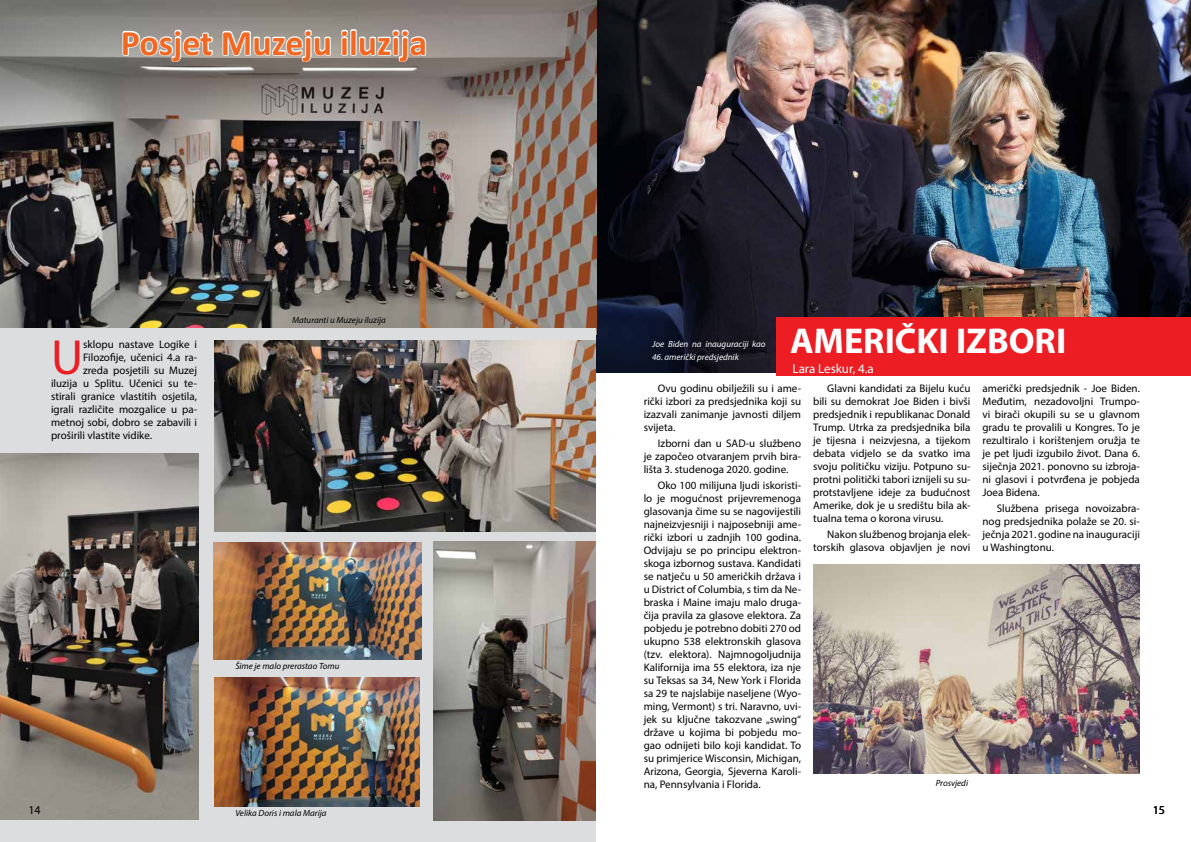
<style>
.page{position:relative;width:1191px;height:842px;background:#fff}
.page>*{position:absolute;margin:0;border:0;box-sizing:border-box;transform-origin:0 0}
.t1{font:49.6px "Myriad Pro";color:#ed1d24}
.t2{font:700 36px "Calibri";color:#f26722}
.t3{font:700 36px "Myriad Pro";color:#fff}
.t4{font:13px "Myriad Pro";color:#fff}
.t5{font:12px "Myriad Pro";color:#000}
.t6{font:11px/13px "Myriad Pro";color:#000;text-align:justify}
.t7{font:italic 9px "Myriad Pro";color:#000}
.t8{font:italic 9px "Myriad Pro";color:#fff}
</style>
<div class="page">
<img style="left:595px;top:0;width:596px;height:372px">
<div style="left:777px;top:318px;width:414px;height:58px;background:#ed1d24"></div>
<img style="left:813px;top:564px;width:327px;height:210px">
<img style="left:0;top:0;width:596px;height:334px">
<div style="left:0;top:329px;width:595px;height:513px;background:#dcddde"></div>
<svg style="left:121px;top:28px;width:93px;height:35px"></svg>
<svg style="left:221px;top:23px;width:111px;height:40px"></svg>
<svg style="left:339px;top:28px;width:89px;height:35px"></svg>
<img style="left:214px;top:340px;width:381px;height:191px">
<img style="left:213px;top:543px;width:208px;height:117px">
<img style="left:214px;top:677px;width:206px;height:129px">
<img style="left:0;top:454px;width:198px;height:365px">
<img style="left:434px;top:541px;width:162px;height:280px">
<h2 class="t2" style="left:121px;top:17px;width:308px">Posjet Muzeju iluzija</h2>
<p class="t6" style="left:83px;top:338px;width:115px">sklopu nastave Logike i</p>
<p class="t6" style="left:83px;top:351px;width:115px">Filozofije, učenici 4.a ra-</p>
<p class="t6" style="left:83px;top:364px;width:115px">zreda posjetili su Muzej</p>
<p class="t6" style="left:51px;top:377px;width:147px">iluzija u Splitu. Učenici su te-</p>
<p class="t6" style="left:51px;top:390px;width:147px">stirali granice vlastitih osjetila,</p>
<p class="t6" style="left:51px;top:403px;width:147px">igrali različite mozgalice u pa-</p>
<p class="t6" style="left:51px;top:416px;width:147px">metnoj sobi, dobro se zabavili i</p>
<p class="t6" style="left:51px;top:429px;width:103px">proširili vlastite vidike.</p>
<h1 class="t1" style="left:51px;top:327px;width:34px">U</h1>
<p class="t7" style="left:292px;top:314px;width:95px">Maturanti u Muzeju iluzija</p>
<p class="t7" style="left:235px;top:660px;width:106px">Šime je malo prerastao Tomu</p>
<h2 class="t3" style="left:790px;top:318px;width:278px">AMERIČKI IZBORI</h2>
<p class="t6" style="left:643px;top:382px;width:159px;text-indent:14px">Ovu godinu obilježili su i ame&shy;rički izbori za predsjednika koji su izazvali zanimanje javnosti diljem svijeta.</p>
<p class="t6" style="left:643px;top:437px;width:159px;text-indent:14px">Izborni dan u SAD-u službeno je započeo otvaranjem prvih bira&shy;lišta 3. studenoga 2020. godine.</p>
<p class="t6" style="left:643px;top:479px;width:159px;text-indent:14px">Oko 100 milijuna ljudi iskoristi&shy;lo je mogućnost prijevremenoga glasovanja čime su se nagovijestili najneizvjesniji i najposebniji ame&shy;rički izbori u zadnjih 100 godina.<br>Odvijaju se po principu elektron&shy;skoga izbornog sustava. Kandidati se natječu u 50 američkih država i u District of Columbia, s tim da Ne&shy;braska i Maine imaju malo druga&shy;čija pravila za glasove elektora. Za pobjedu je potrebno dobiti 270 od ukupno 538 elektronskih glasova (tzv. elektora). Najmnogoljudnija Kalifornija ima 55 elektora, iza nje su Teksas sa 34, New York i Florida sa 29 te najslabije naseljene (Wyo&shy;ming, Vermont) s tri. Naravno, uvi&shy;jek su ključne takozvane „swing“ države u kojima bi pobjedu mo&shy;gao odnijeti bilo koji kandidat. To su primjerice Wisconsin, Michigan, Arizona, Georgia, Sjeverna Karoli&shy;na, Pennsylvania i Florida.</p>
<p class="t8" style="left:652px;top:338px;width:115px">Joe Biden na inauguraciji kao</p>
<p class="t8" style="left:652px;top:351px;width:88px">46. američki predsjednik</p>
<p class="t4" style="left:792px;top:360px;width:83px">Lara Leskur, 4.a</p>
<p class="t6" style="left:813px;top:382px;width:159px;text-indent:14px">Glavni kandidati za Bijelu kuću bili su demokrat Joe Biden i bivši predsjednik i republikanac Donald Trump. Utrka za predsjednika bila je tijesna i neizvjesna, a tijekom debata vidjelo se da svatko ima svoju političku viziju. Potpuno su&shy;protni politički tabori iznijeli su su&shy;protstavljene ideje za budućnost Amerike, dok je u središtu bila ak&shy;tualna tema o korona virusu.</p>
<p class="t6" style="left:813px;top:528px;width:159px;text-align:right">Nakon službenog brojanja elek&shy;torskih glasova objavljen je novi</p>
<p class="t6" style="left:982px;top:382px;width:159px">američki predsjednik - Joe Biden.<br>Međutim, nezadovoljni Trumpo&shy;vi birači okupili su se u glavnom gradu te provalili u Kongres. To je rezultiralo i korištenjem oružja te je pet ljudi izgubilo život. Dana 6. siječnja 2021. ponovno su izbroja&shy;ni glasovi i potvrđena je pobjeda Joea Bidena.</p>
<p class="t6" style="left:982px;top:502px;width:159px;text-indent:14px">Službena prisega novoizabra&shy;nog predsjednika polaže se 20. si&shy;ječnja 2021. godine na inauguraciji u Washingtonu.</p>
<p class="t7" style="left:935px;top:778px;width:34px">Prosvjedi</p>
<p class="t5" style="left:28px;top:802px;width:14px">14</p>
<p class="t7" style="left:235px;top:807px;width:93px">Velika Doris i mala Marija</p>
<p class="t5" style="left:1152px;top:802px;width:14px">15</p>
</div>
